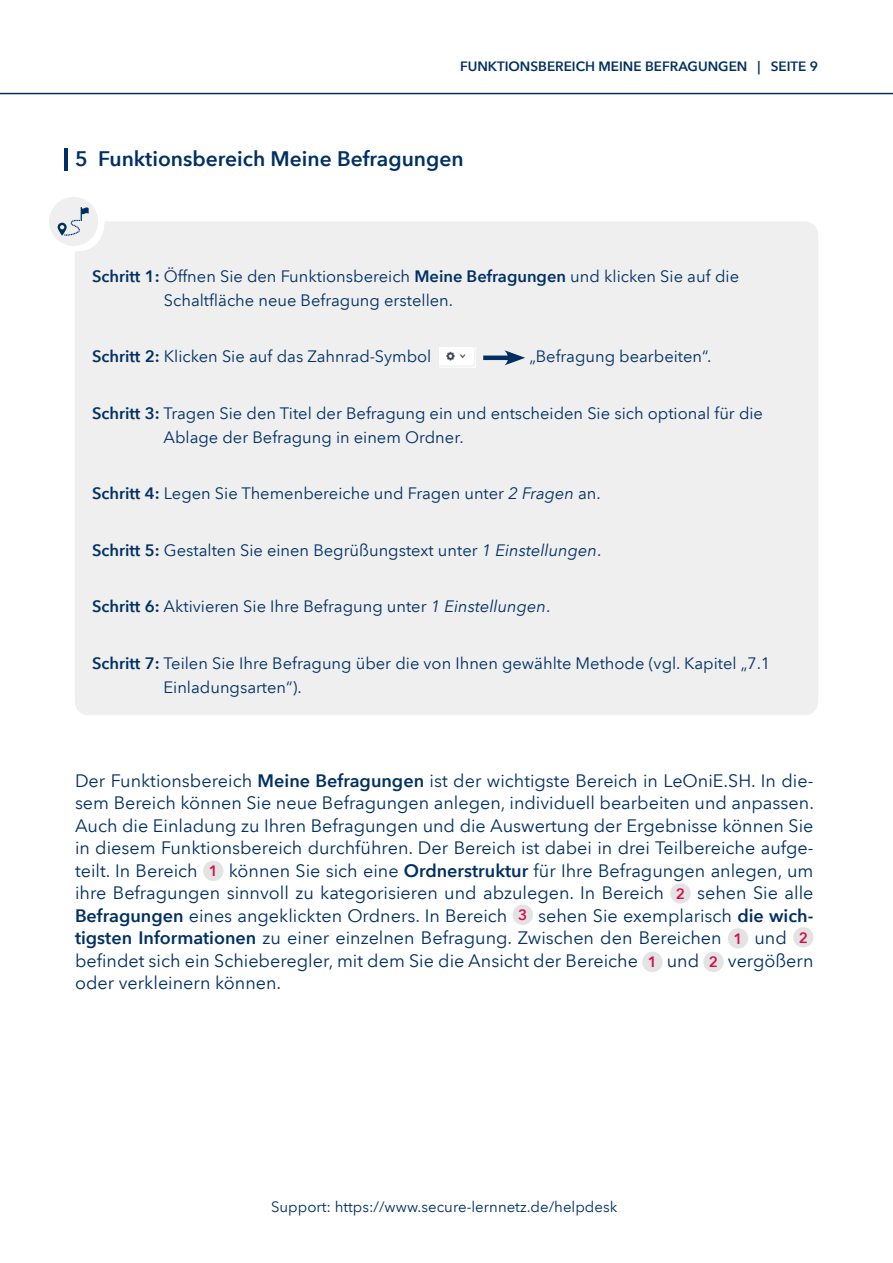
<style>
.page{position:relative;width:893px;height:1263px;background:#fff}
.page>*{position:absolute;margin:0;border:0;box-sizing:border-box;transform-origin:0 0}
.t1{font:600 21px "Avenir Next LT Pro";color:#003063}
.Textkörper{font:18px/22.5px "Avenir Next LT Pro";color:#003063}
.Schritt_für_Schritt{font:16.5px/24px "Avenir Next LT Pro";color:#003063}
.t2{font:15px "Avenir Next LT Pro";color:#003063}
.t3{font:600 15px "Avenir Next LT Pro";color:#d60d4d}
.t4{font:600 13.5px "Avenir Next LT Pro";color:#003063}
.s1{font-weight:600}
.s2{font-style:italic}
</style>
<div class="page">
<hr style="left:0;top:93px;width:893px;height:1px;background:#003063">
<hr style="left:64px;top:148px;width:4px;height:23px;background:#003063">
<div style="left:75px;top:221px;width:743px;height:494px;background:#efefef"></div>
<img style="left:440px;top:348px;width:35px;height:20px">
<hr style="left:483px;top:356px;width:30px;height:4px;background:#003063">
<svg style="left:504px;top:350px;width:21px;height:15px"></svg>
<div style="left:203px;top:861px;width:20px;height:20px;background:#e3e3e3;border-radius:50%"></div>
<div style="left:670px;top:883px;width:21px;height:20px;background:#e3e3e3;border-radius:50%"></div>
<div style="left:513px;top:905px;width:20px;height:20px;background:#e3e3e3;border-radius:50%"></div>
<div style="left:728px;top:928px;width:20px;height:20px;background:#e3e3e3;border-radius:50%"></div>
<div style="left:793px;top:927px;width:20px;height:20px;background:#e3e3e3;border-radius:50%"></div>
<div style="left:642px;top:952px;width:21px;height:20px;background:#e3e3e3;border-radius:50%"></div>
<div style="left:703px;top:952px;width:21px;height:20px;background:#e3e3e3;border-radius:50%"></div>
<div style="left:49px;top:197px;width:49px;height:49px;background:#efefef;border-radius:50%"></div>
<svg style="left:58px;top:207px;width:31px;height:29px"></svg>
<p class="t4" style="left:460px;top:58px;width:79px">Funktionsberei</p>
<p class="t4" style="left:576px;top:58px;width:88px">ch Meine Befra</p>
<p class="t4" style="left:688px;top:58px;width:132px">gungen | SEITE 9</p>
<p class="t1" style="left:75px;top:146px;width:390px">5 Funktionsbereich Meine Befragungen</p>
<p class="Schritt_für_Schritt" style="left:164px;top:264px;width:577px;text-indent:-72px"><span class="s1">Schritt 1:</span> Öffnen Sie den Funktionsbereich <span class="s1">Meine Befragungen</span> und klicken Sie auf die<br>Schaltfläche neue Befragung erstellen.</p>
<p class="Schritt_für_Schritt" style="left:92px;top:344px;width:341px"><span class="s1">Schritt 2:</span> Klicken Sie auf das Zahnrad-Symbol</p>
<p class="Schritt_für_Schritt" style="left:529px;top:344px;width:184px">„Befragung bearbeiten“.</p>
<p class="Schritt_für_Schritt" style="left:163px;top:401px;width:601px;text-indent:-71px"><span class="s1">Schritt 3:</span> Tragen Sie den Titel der Befragung ein und entscheiden Sie sich optional für die<br>Ablage der Befragung in einem Ordner.</p>
<p class="Schritt_für_Schritt" style="left:92px;top:481px;width:510px"><span class="s1">Schritt 4:</span> Legen Sie Themenbereiche und Fragen unter <span class="s2">2 Fragen</span> an.</p>
<p class="Schritt_für_Schritt" style="left:92px;top:538px;width:511px"><span class="s1">Schritt 5:</span> Gestalten Sie einen Begrüßungstext unter <span class="s2">1 Einstellungen</span>.</p>
<p class="Schritt_für_Schritt" style="left:92px;top:594px;width:460px"><span class="s1">Schritt 6:</span> Aktivieren Sie Ihre Befragung unter <span class="s2">1 Einstellungen</span>.</p>
<p class="Schritt_für_Schritt" style="left:163px;top:651px;width:609px;text-indent:-71px"><span class="s1">Schritt 7:</span> Teilen Sie Ihre Befragung über die von Ihnen gewählte Methode (vgl. Kapitel „7.1<br>Einladungsarten“).</p>
<p class="Textkörper" style="left:75px;top:769px;width:740px;text-align:justify">Der Funktionsbereich <span class="s1">Meine Befragungen</span> ist der wichtigste Bereich in LeOniE.SH. In die&shy;sem Bereich können Sie neue Befragungen anlegen, individuell bearbeiten und anpassen.<br>Auch die Einladung zu Ihren Befragungen und die Auswertung der Ergebnisse können Sie in diesem Funktionsbereich durchführen. Der Bereich ist dabei in drei Teilbereiche aufge&shy;teilt. In Bereich</p>
<p class="Textkörper" style="left:75px;top:859px;width:740px;text-indent:154px">können Sie sich eine <span class="s1">Ordnerstruktur</span> für Ihre Befragungen anlegen, um ihre Befragungen sinnvoll zu kategorisieren und abzulegen. In Bereich</p>
<p class="t3" style="left:209px;top:862px;width:11px">1</p>
<p class="t3" style="left:676px;top:884px;width:11px">2</p>
<p class="Textkörper" style="left:697px;top:882px;width:118px">sehen Sie alle</p>
<p class="Textkörper" style="left:75px;top:904px;width:434px"><span class="s1">Befragungen</span> eines angeklickten Ordners. In Bereich</p>
<p class="t3" style="left:518px;top:906px;width:11px">3</p>
<p class="Textkörper" style="left:75px;top:904px;width:740px;text-indent:463px">sehen Sie exemplarisch <span class="s1">die wich&shy;tigsten Informationen</span> zu einer einzelnen Befragung. Zwischen den Bereichen</p>
<p class="t3" style="left:733px;top:929px;width:11px">1</p>
<p class="Textkörper" style="left:754px;top:927px;width:34px">und</p>
<p class="t3" style="left:799px;top:928px;width:11px">2</p>
<p class="Textkörper" style="left:75px;top:949px;width:565px">befindet sich ein Schieberegler, mit dem Sie die Ansicht der Bereiche</p>
<p class="t3" style="left:648px;top:953px;width:11px">1</p>
<p class="Textkörper" style="left:667px;top:949px;width:34px">und</p>
<p class="t3" style="left:709px;top:953px;width:11px">2</p>
<p class="Textkörper" style="left:728px;top:949px;width:87px">vergößern</p>
<p class="Textkörper" style="left:75px;top:972px;width:208px">oder verkleinern können.</p>
<p class="t2" style="left:271px;top:1198px;width:348px">Support: https://www.secure-lernnetz.de/helpdesk</p>
</div>
